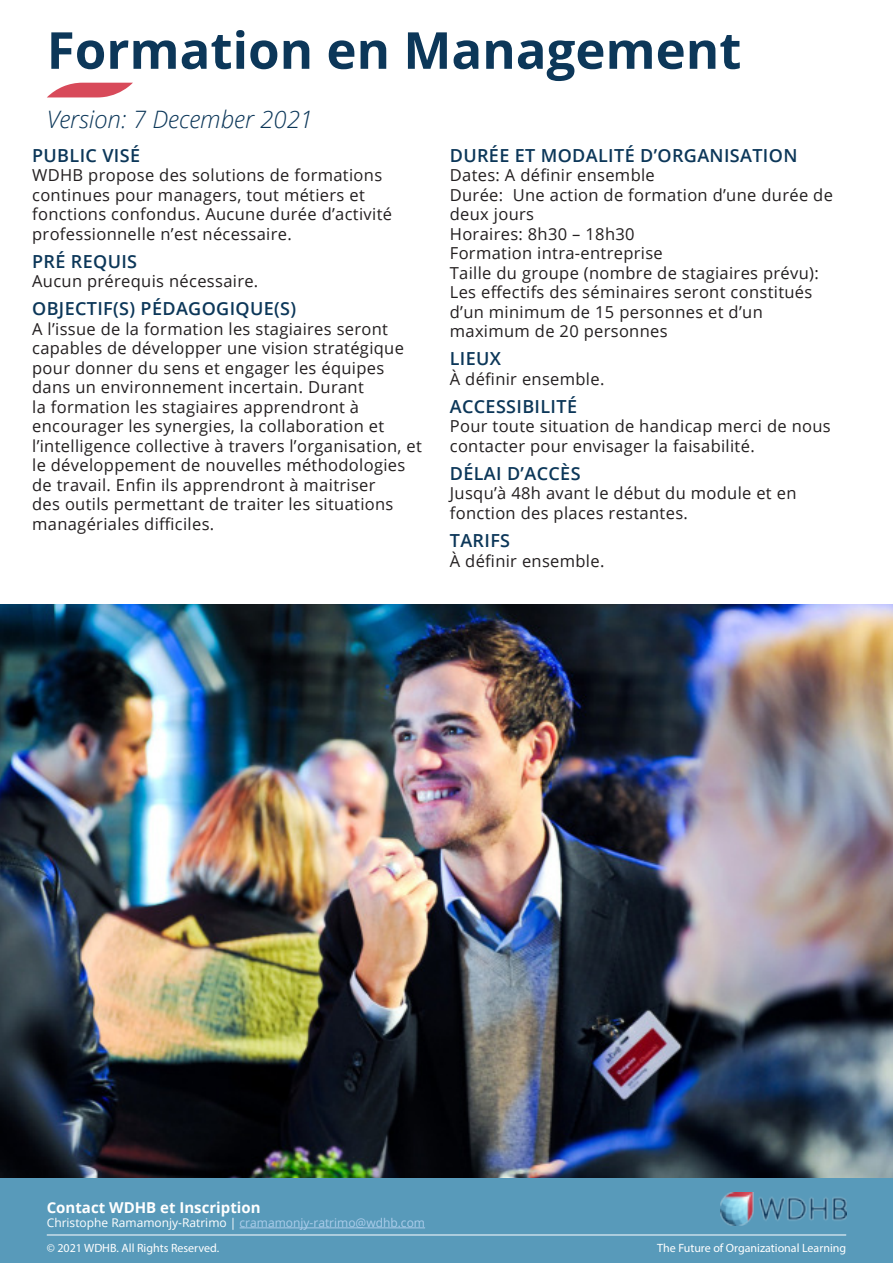
<style>
.page{position:relative;width:893px;height:1263px;background:#fff}
.page>*{position:absolute;margin:0;border:0;box-sizing:border-box;transform-origin:0 0}
.t1{font:700 51px "Open Sans";color:#0c3759}
.t2{font:italic 300 24px "Open Sans";color:#0c3759}
.t3{font:600 18px "Open Sans";letter-spacing:.02em;color:#0c3759}
.t4{font:600 18px "Open Sans";letter-spacing:.02em;color:#0c3759}
.t5{font:16.5px/19.5px "Open Sans";letter-spacing:.02em;color:#231f20}
.t6{font:700 15px "Open Sans";color:#fff}
.t7{font:12px "Myriad Pro";color:#fff}
.t8{font:12px "Open Sans";color:#fff}
.s1{color:#accdeb}
</style>
<div class="page">
<svg style="left:47px;top:83px;width:86px;height:14px"></svg>
<img style="left:0;top:605px;width:893px;height:574px">
<div style="left:0;top:1179px;width:893px;height:84px;background:#589aba"></div>
<hr style="left:47px;top:1234px;width:799px;height:1px;background:#fff">
<img style="left:720px;top:1192px;width:126px;height:33px">
<hr style="left:240px;top:1227px;width:185px;height:1px;background:#accdeb">
<h1 class="t1" style="left:47px;top:30px;width:696px">Formation en Management</h1>
<h2 class="t2" style="left:47px;top:106px;width:268px">Version: 7 December 2021</h2>
<p class="t3" style="left:32px;top:148px;width:109px">PUBLIC VISÉ</p>
<p class="t5" style="left:32px;top:167px;width:361px">WDHB propose des solutions de formations continues pour managers, tout métiers et fonctions confondus. Aucune durée d’activité professionnelle n’est nécessaire.</p>
<p class="t3" style="left:32px;top:254px;width:106px">PRÉ REQUIS</p>
<p class="t5" style="left:32px;top:273px;width:228px">Aucun prérequis nécessaire.</p>
<p class="t3" style="left:32px;top:302px;width:266px">OBJECTIF(S) PÉDAGOGIQUE(S)</p>
<p class="t5" style="left:32px;top:321px;width:391px">A l’issue de la formation les stagiaires seront capables de développer une vision stratégique pour donner du sens et engager les équipes dans un environnement incertain. Durant<br>la formation les stagiaires apprendront à encourager les synergies, la collaboration et l’intelligence collective à travers l’organisation, et le développement de nouvelles méthodologies de travail. Enfin ils apprendront à maitriser<br>des outils permettant de traiter les situations managériales difficiles.</p>
<p class="t3" style="left:450px;top:148px;width:349px">DURÉE ET MODALITÉ D’ORGANISATION</p>
<p class="t5" style="left:450px;top:165px;width:385px">Dates: A définir ensemble<br>Durée: Une action de formation d’une durée de deux jours<br>Horaires: 8h30 – 18h30<br>Formation intra-entreprise<br>Taille du groupe (nombre de stagiaires prévu):<br>Les effectifs des séminaires seront constitués d’un minimum de 15 personnes et d’un maximum de 20 personnes</p>
<p class="t3" style="left:450px;top:352px;width:53px">LIEUX</p>
<p class="t5" style="left:450px;top:369px;width:156px">À définir ensemble.</p>
<p class="t4" style="left:450px;top:396px;width:129px">ACCESSIBILITÉ</p>
<p class="t5" style="left:450px;top:418px;width:382px">Pour toute situation de handicap merci de nous contacter pour envisager la faisabilité.</p>
<p class="t4" style="left:450px;top:463px;width:132px">DÉLAI D’ACCÈS</p>
<p class="t5" style="left:450px;top:485px;width:348px">Jusqu’à 48h avant le début du module et en fonction des places restantes.</p>
<p class="t3" style="left:450px;top:533px;width:62px">TARIFS</p>
<p class="t5" style="left:450px;top:550px;width:156px">À définir ensemble.</p>
<p class="t6" style="left:47px;top:1201px;width:215px">Contact WDHB et Inscription</p>
<p class="t8" style="left:47px;top:1218px;width:380px">Christophe Ramamonjy-Ratrimo | <span class="s1">cramamonjy-ratrimo@wdhb.com</span></p>
<p class="t7" style="left:47px;top:1244px;width:174px">© 2021 WDHB. All Rights Reserved.</p>
<p class="t7" style="left:657px;top:1244px;width:190px">The Future of Organizational Learning</p>
</div>
